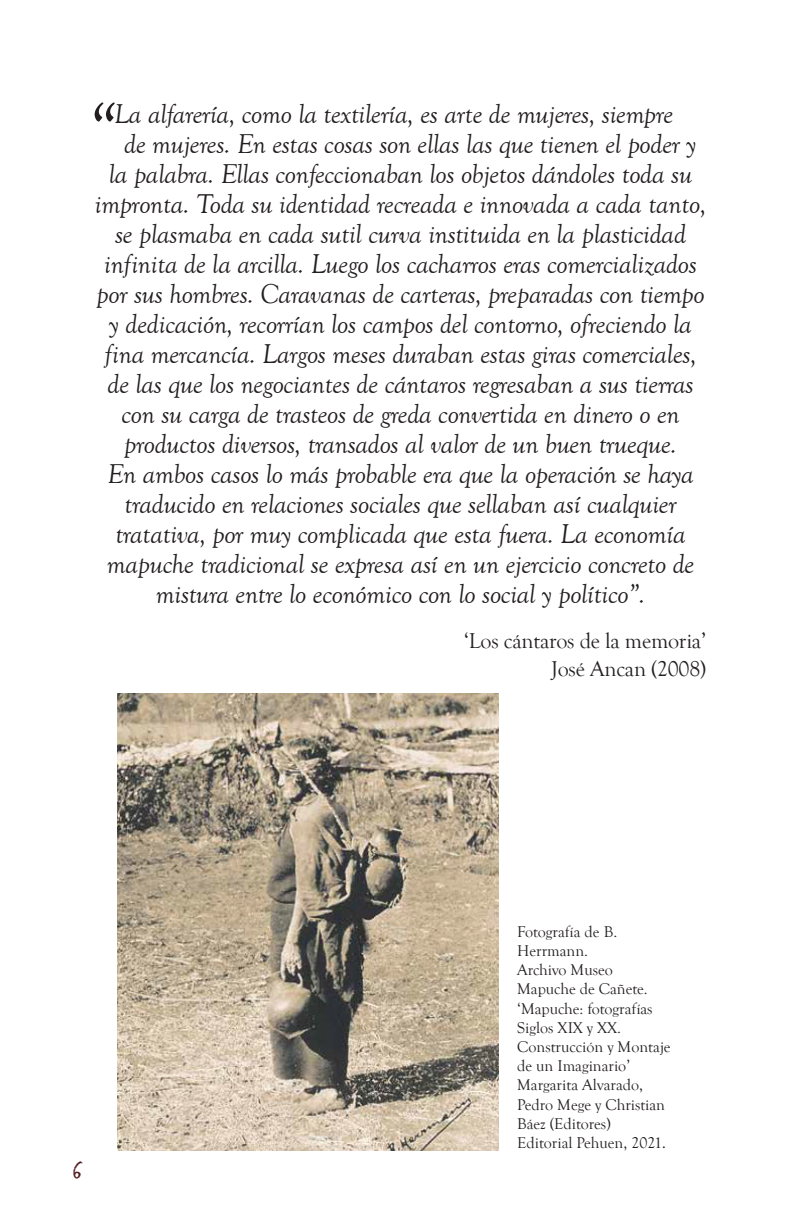
<style>
.page{position:relative;width:792px;height:1224px;background:#fff}
.page>*{position:absolute;margin:0;border:0;box-sizing:border-box;transform-origin:0 0}
.t1{font:italic 72.6px "Goudy Old Style T";color:#231f20}
.t2{font:italic 28px "Goudy Old Style T";letter-spacing:-.01em;color:#231f20}
.t3{font:24px "Lemon Tuesday";color:#521f22}
.t4{font:22px "Goudy Old Style T";letter-spacing:-.01em;color:#231f20}
.t5{font:16px/19.2px "Goudy Old Style T";color:#231f20}
.s1{font-family:"Minion Pro"}
</style>
<div class="page">
<img style="left:117px;top:694px;width:382px;height:457px">
<p class="t1" style="left:87px;top:90px;width:29px">“</p>
<p class="t2" style="left:114px;top:99px;width:561px">La alfarería, como la textilería, es arte de mujeres, siempre</p>
<p class="t2" style="left:124px;top:129px;width:574px">de mujeres. En estas cosas son ellas las que tienen el poder y</p>
<p class="t2" style="left:109px;top:159px;width:585px">la palabra. Ellas confeccionaban los objetos dándoles toda su</p>
<p class="t2" style="left:95px;top:189px;width:613px">impronta. Toda su identidad recreada e innovada a cada tanto,</p>
<p class="t2" style="left:115px;top:219px;width:572px">se plasmaba en cada sutil curva instituida en la plasticidad</p>
<p class="t2" style="left:104px;top:249px;width:594px">infinita de la arcilla. Luego los cacharros eras comercializados</p>
<p class="t2" style="left:97px;top:279px;width:610px">por sus hombres. Caravanas de carteras, preparadas con tiempo</p>
<p class="t2" style="left:109px;top:309px;width:584px">y dedicación, recorrían los campos del contorno, ofreciendo la</p>
<p class="t2" style="left:105px;top:339px;width:594px">fina mercancía. Largos meses duraban estas giras comerciales,</p>
<p class="t2" style="left:108px;top:369px;width:588px">de las que los negociantes de cántaros regresaban a sus tierras</p>
<p class="t2" style="left:122px;top:399px;width:560px">con su carga de trasteos de greda convertida en dinero o en</p>
<p class="t2" style="left:124px;top:429px;width:554px">productos diversos, transados al valor de un buen trueque.</p>
<p class="t2" style="left:107px;top:459px;width:588px">En ambos casos lo más probable era que la operación se haya</p>
<p class="t2" style="left:125px;top:489px;width:553px">traducido en relaciones sociales que sellaban así cualquier</p>
<p class="t2" style="left:115px;top:519px;width:572px">tratativa, por muy complicada que esta fuera. La economía</p>
<p class="t2" style="left:107px;top:549px;width:589px">mapuche tradicional se expresa así en un ejercicio concreto de</p>
<p class="t2" style="left:156px;top:579px;width:491px">mistura entre lo económico con lo social y político”.</p>
<p class="t4" style="left:464px;top:629px;width:244px">‘Los cántaros de la memoria’</p>
<p class="t4" style="left:551px;top:657px;width:157px">José Ancan (2008)</p>
<p class="t3" style="left:72px;top:1156px;width:12px">6</p>
<p class="t5" style="left:517px;top:922px;width:102px">Fotografía de B.<br>Herrmann.</p>
<p class="t5" style="left:517px;top:961px;width:132px">Archivo Museo<br>Mapuche de Cañete.</p>
<p class="t5" style="left:517px;top:999px;width:155px">‘Mapuche: fotografías<br>Siglos XIX y XX.<br>Construcción y Montaje de un Imaginario’</p>
<p class="t5" style="left:517px;top:1076px;width:149px">Margarita Alvarado,<br>Pedro Mege y Christian<br>Báez (Editores)</p>
<p class="t5" style="left:517px;top:1133px;width:150px">Editorial Pehuen, 2021<span class="s1">.</span></p>
</div>
